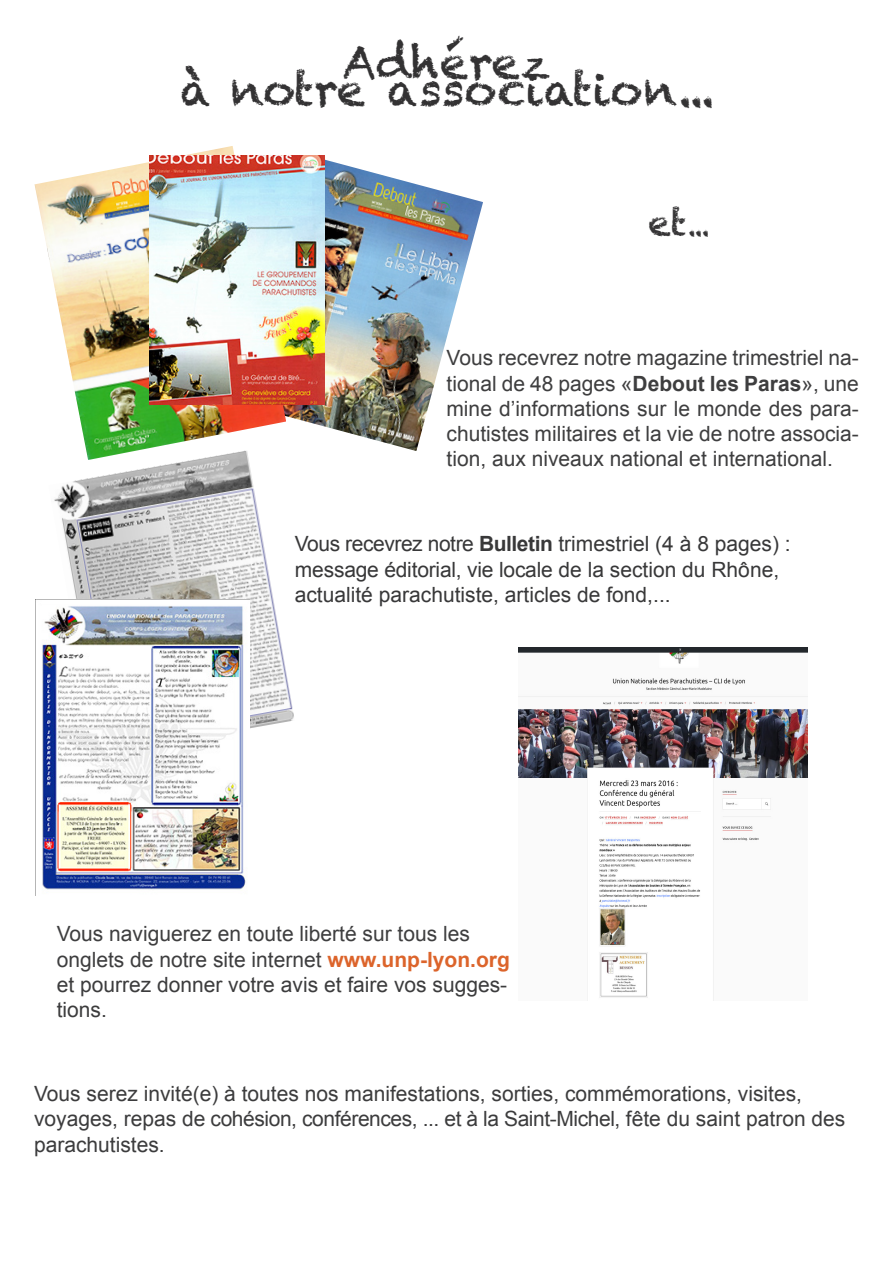
<style>
.page{position:relative;width:893px;height:1263px;background:#fff}
.page>*{position:absolute;margin:0;border:0;box-sizing:border-box;transform-origin:0 0}
.t1{font:45px "Chalkduster";color:#333233}
.t2{font:27px "Chalkduster";color:#363536}
.t3{font:21px/25.2px "Arial";color:#3e3e3f;text-align:justify}
.t4{font:21px/25.2px "Arial";color:#3c3c3d}
.t5{font:21px/25.2px "Arial";color:#383839}
.s1{font-size:36px}
.s2{font-weight:700}
.s3{font-weight:700;color:#dc642b}
.s4{color:#3c3c3d}
</style>
<div class="page">
<img style="left:286px;top:157px;width:197px;height:294px">
<img style="left:35px;top:146px;width:251px;height:304px">
<img style="left:149px;top:156px;width:175px;height:248px">
<img style="left:54px;top:450px;width:241px;height:279px">
<img style="left:35px;top:599px;width:214px;height:296px">
<img style="left:519px;top:648px;width:288px;height:352px">
<p class="t1" style="left:343px;top:36px;width:209px">Adhérez</p>
<p class="t1" style="left:180px;top:63px;width:536px">à notre association...</p>
<p class="t2" style="left:649px;top:210px;width:63px"><span class="s1">et</span>...</p>
<p class="t3" style="left:446px;top:346px;width:414px">Vous recevrez notre magazine trimestriel na&shy;tional de 48 pages «<span class="s2">Debout les Paras</span>», une mine d’informations sur le monde des para&shy;chutistes militaires et la vie de notre associa&shy;tion, aux niveaux national et international.</p>
<p class="t5" style="left:295px;top:531px;width:497px">Vous recevrez notre <span class="s2">Bulletin</span> trimestriel (4 à 8 pages) : message éditorial, vie locale de la section du Rhône, actualité parachutiste, articles de fond,...</p>
<p class="t3" style="left:57px;top:922px;width:455px;text-align:left">Vous naviguerez en toute liberté sur tous les onglets de notre site internet <span class="s3">www.unp-lyon.org </span><span class="s4">et pourrez donner votre avis et faire vos sugges&shy;tions.</span></p>
<p class="t4" style="left:34px;top:1081px;width:813px">Vous serez invité(e) à toutes nos manifestations, sorties, commémorations, visites, voyages, repas de cohésion, conférences, ... et à la Saint-Michel, fête du saint patron des parachutistes.</p>
</div>
